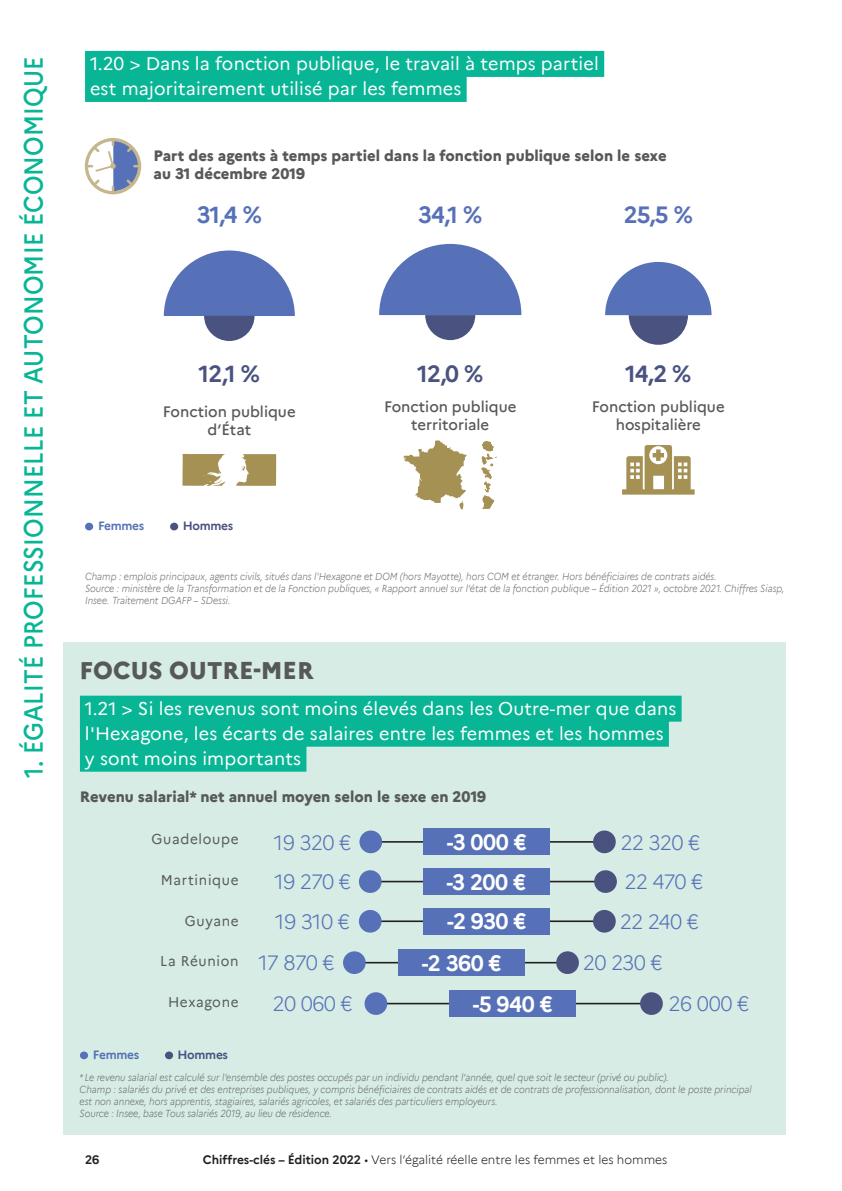
<style>
.page{position:relative;width:842px;height:1191px;background:#fff}
.page>*{position:absolute;margin:0;border:0;box-sizing:border-box;transform-origin:0 0}
.t1{font:500 26px "Marianne";letter-spacing:.01em;color:#08b696;scale:.9 1}
.t2{font:800 24px "Marianne";color:#57585a}
.t3{font:700 23px "Marianne";color:#5671b7}
.t4{font:700 23px "Marianne";color:#4a5280}
.t5{font:700 21.8px "Marianne";letter-spacing:-.02em;color:#fff}
.t6{font:300 20.4px "Marianne";letter-spacing:-.035em;color:#5671b7}
.H1_1{font:18px/25px "Marianne";letter-spacing:.01em;color:#fff}
.t7{font:800 15px/18px "Marianne";color:#57585a}
.t8{font:500 15px/18px "Marianne";color:#57585a;text-align:center}
.t9{font:14px "Marianne";letter-spacing:.05em;color:#57585a}
.t10{font:300 12px "Marianne";color:#231f20}
.t11{font:700 12px "Marianne";letter-spacing:-.025em;color:#5671b7}
.t12{font:700 12px "Marianne";letter-spacing:-.025em;color:#4a5280}
.t13{font:700 12px "Marianne";color:#231f20}
.Sources{font:italic 300 10px/12px "Marianne";color:#6c6d70;scale:.91 1}
.s1{font-weight:700}
</style>
<div class="page">
<svg style="left:182px;top:454px;width:43px;height:32px"></svg>
<svg style="left:236px;top:454px;width:40px;height:32px"></svg>
<svg style="left:622px;top:445px;width:73px;height:49px"></svg>
<div style="left:63px;top:642px;width:722px;height:492px;background:#d6ece5"></div>
<div style="left:85px;top:51px;width:519px;height:26px;background:#08b696"></div>
<div style="left:85px;top:76px;width:382px;height:26px;background:#08b696"></div>
<div style="left:80px;top:695px;width:602px;height:26px;background:#08b696"></div>
<div style="left:80px;top:720px;width:589px;height:26px;background:#08b696"></div>
<div style="left:80px;top:745px;width:226px;height:26px;background:#08b696"></div>
<div style="left:85px;top:138px;width:56px;height:56px;border:3px solid #c5b68d;border-radius:50%"></div>
<svg style="left:87px;top:140px;width:52px;height:52px"></svg>
<div style="left:85px;top:523px;width:8px;height:7px;background:#5671b7;border-radius:50%"></div>
<div style="left:170px;top:523px;width:8px;height:7px;background:#4a5280;border-radius:50%"></div>
<hr style="left:371px;top:841px;width:234px;height:1px;background:#231f20">
<hr style="left:370px;top:880px;width:236px;height:2px;background:#231f20">
<hr style="left:371px;top:920px;width:233px;height:2px;background:#231f20">
<hr style="left:356px;top:962px;width:211px;height:1px;background:#231f20">
<div style="left:359px;top:830px;width:23px;height:23px;background:#5671b7;border-radius:50%"></div>
<div style="left:359px;top:870px;width:23px;height:23px;background:#5671b7;border-radius:50%"></div>
<div style="left:359px;top:910px;width:23px;height:22px;background:#5671b7;border-radius:50%"></div>
<div style="left:343px;top:951px;width:23px;height:23px;background:#5671b7;border-radius:50%"></div>
<div style="left:593px;top:830px;width:23px;height:23px;background:#4a5280;border-radius:50%"></div>
<div style="left:594px;top:870px;width:23px;height:23px;background:#4a5280;border-radius:50%"></div>
<div style="left:593px;top:910px;width:23px;height:22px;background:#4a5280;border-radius:50%"></div>
<div style="left:556px;top:951px;width:23px;height:23px;background:#4a5280;border-radius:50%"></div>
<div style="left:423px;top:829px;width:127px;height:26px;background:#5671b7"></div>
<div style="left:423px;top:868px;width:127px;height:26px;background:#5671b7"></div>
<div style="left:423px;top:908px;width:127px;height:26px;background:#5671b7"></div>
<div style="left:398px;top:949px;width:127px;height:26px;background:#5671b7"></div>
<hr style="left:379px;top:1002px;width:272px;height:2px;background:#231f20">
<div style="left:365px;top:992px;width:22px;height:23px;background:#5671b7;border-radius:50%"></div>
<div style="left:640px;top:992px;width:23px;height:23px;background:#4a5280;border-radius:50%"></div>
<div style="left:449px;top:990px;width:127px;height:26px;background:#5671b7"></div>
<svg style="left:481px;top:441px;width:16px;height:68px"></svg>
<svg style="left:404px;top:440px;width:62px;height:70px"></svg>
<svg style="left:605px;top:262px;width:106px;height:83px"></svg>
<svg style="left:379px;top:244px;width:142px;height:96px"></svg>
<svg style="left:164px;top:250px;width:131px;height:91px"></svg>
<div style="left:80px;top:1051px;width:8px;height:8px;background:#5671b7;border-radius:50%"></div>
<div style="left:165px;top:1051px;width:8px;height:8px;background:#4a5280;border-radius:50%"></div>
<h1 class="t1" style="left:13px;top:777px;width:803px;rotate:-90deg">1. ÉGALITÉ PROFESSIONNELLE ET AUTONOMIE ÉCONOMIQUE</h1>
<p class="H1_1" style="left:90px;top:50px;width:510px">1.20 &gt; Dans la fonction publique, le travail à temps partiel est majoritairement utilisé par les femmes</p>
<p class="t7" style="left:154px;top:146px;width:515px">Part des agents à temps partiel dans la fonction publique selon le sexe au 31 décembre 2019</p>
<p class="t3" style="left:197px;top:197px;width:67px">31,4 %</p>
<p class="t4" style="left:199px;top:356px;width:63px">12,1 %</p>
<p class="t3" style="left:418px;top:197px;width:66px">34,1 %</p>
<p class="t4" style="left:417px;top:356px;width:68px">12,0 %</p>
<p class="t3" style="left:624px;top:197px;width:70px">25,5 %</p>
<p class="t4" style="left:625px;top:356px;width:68px">14,2 %</p>
<p class="t8" style="left:163px;top:401px;width:134px">Fonction publique d’État</p>
<p class="t8" style="left:384px;top:396px;width:134px">Fonction publique territoriale</p>
<p class="t8" style="left:592px;top:396px;width:134px">Fonction publique hospitalière</p>
<p class="t11" style="left:98px;top:517px;width:48px">Femmes</p>
<p class="t12" style="left:183px;top:517px;width:52px">Hommes</p>
<p class="Sources" style="left:85px;top:569px;width:696px">Champ : emplois principaux, agents civils, situés dans l'Hexagone et DOM (hors Mayotte), hors COM et étranger. Hors bénéficiaires de contrats aidés.</p>
<p class="Sources" style="left:85px;top:581px;width:770px">Source : ministère de la Transformation et de la Fonction publiques, « Rapport annuel sur l’état de la fonction publique – Édition 2021 », octobre 2021. Chiffres Siasp,<br>Insee. Traitement DGAFP – SDessi.</p>
<p class="t2" style="left:80px;top:651px;width:235px">FOCUS OUTRE-MER</p>
<p class="H1_1" style="left:85px;top:694px;width:593px">1.21 &gt; Si les revenus sont moins élevés dans les Outre-mer que dans</p>
<p class="H1_1" style="left:85px;top:719px;width:580px">l'Hexagone, les écarts de salaires entre les femmes et les hommes y sont moins importants</p>
<p class="t7" style="left:80px;top:786px;width:408px">Revenu salarial* net annuel moyen selon le sexe en 2019</p>
<p class="t9" style="left:152px;top:828px;width:89px">Guadeloupe</p>
<p class="t9" style="left:161px;top:869px;width:79px">Martinique</p>
<p class="t9" style="left:185px;top:910px;width:55px">Guyane</p>
<p class="t9" style="left:160px;top:950px;width:80px">La Réunion</p>
<p class="t9" style="left:168px;top:991px;width:72px">Hexagone</p>
<p class="t11" style="left:93px;top:1045px;width:48px">Femmes</p>
<p class="t12" style="left:178px;top:1045px;width:52px">Hommes</p>
<p class="t5" style="left:447px;top:825px;width:82px">-3 000 €</p>
<p class="t5" style="left:446px;top:865px;width:81px">-3 200 €</p>
<p class="t5" style="left:447px;top:904px;width:81px">-2 930 €</p>
<p class="t5" style="left:422px;top:946px;width:81px">-2 360 €</p>
<p class="t6" style="left:274px;top:826px;width:79px">19 320 €</p>
<p class="t6" style="left:621px;top:826px;width:81px">22 320 €</p>
<p class="t6" style="left:274px;top:866px;width:78px">19 270 €</p>
<p class="t6" style="left:624px;top:866px;width:80px">22 470 €</p>
<p class="t6" style="left:275px;top:906px;width:76px">19 310 €</p>
<p class="t6" style="left:620px;top:906px;width:81px">22 240 €</p>
<p class="t6" style="left:258px;top:947px;width:78px">17 870 €</p>
<p class="t6" style="left:583px;top:947px;width:81px">20 230 €</p>
<p class="t6" style="left:272px;top:988px;width:82px">20 060 €</p>
<p class="t5" style="left:473px;top:987px;width:82px">-5 940 €</p>
<p class="t6" style="left:669px;top:988px;width:82px">26 000 €</p>
<p class="Sources" style="left:80px;top:1071px;width:649px">* Le revenu salarial est calculé sur l’ensemble des postes occupés par un individu pendant l’année, quel que soit le secteur (privé ou public).</p>
<p class="Sources" style="left:80px;top:1083px;width:740px">Champ : salariés du privé et des entreprises publiques, y compris bénéficiaires de contrats aidés et de contrats de professionnalisation, dont le poste principal est non annexe, hors apprentis, stagiaires, salariés agricoles, et salariés des particuliers employeurs.</p>
<p class="Sources" style="left:80px;top:1107px;width:279px">Source : Insee, base Tous salariés 2019, au lieu de résidence.</p>
<p class="t13" style="left:85px;top:1150px;width:16px">26</p>
<p class="t10" style="left:203px;top:1150px;width:466px"><span class="s1">Chiffres-clés – Édition 2022</span> • Vers l’égalité réelle entre les femmes et les hommes</p>
</div>
